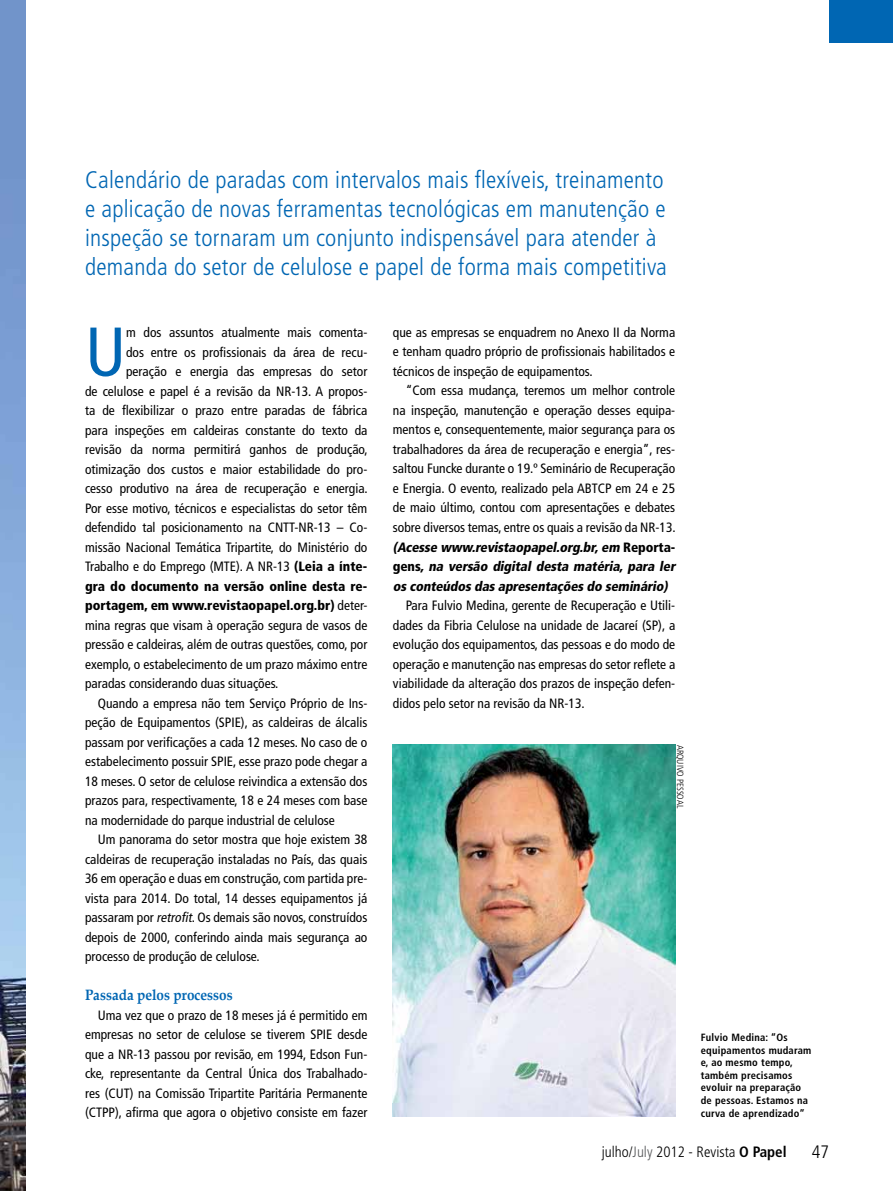
<style>
.page{position:relative;width:893px;height:1191px;background:#fff}
.page>*{position:absolute;margin:0;border:0;box-sizing:border-box;transform-origin:0 0}
.t1{font:condensed 69.3px "Frutiger LT Std";color:#0066b3}
.t2{font:300 condensed 24px/28.8px "Frutiger LT Std";letter-spacing:.01em;color:#0066b3}
.t3{font:300 condensed 18px "Frutiger LT Std";color:#000}
.t4{font:300 condensed 15px "Frutiger LT Std";color:#000}
.t5{font:700 15px "Book Antiqua";color:#0066b3;scale:.9 1}
.t6{font:condensed 13.5px/19.5px "Frutiger LT Std";color:#000;text-align:justify}
.t7{font:900 condensed 13.5px "Frutiger LT Std";color:#000}
.t8{font:700 condensed 10.5px/12.6px "Frutiger LT Std";letter-spacing:.02em;color:#000}
.t9{font:300 condensed 9px "Frutiger LT Std";color:#000}
.s1{font-weight:900}
.s2{font-weight:400}
.s3{font-style:italic}
.s4{font-weight:900;font-style:italic}
.s5{color:#58595b}
.s6{font-weight:700}
</style>
<div class="page">
<div style="left:829px;top:0;width:64px;height:43px;background:#0066b3"></div>
<img style="left:0;top:0;width:26px;height:1191px">
<img style="left:393px;top:744px;width:282px;height:372px">
<p class="t2" style="left:85px;top:166px;width:583px">Calendário de paradas com intervalos mais flexíveis, treinamento e aplicação de novas ferramentas tecnológicas em manutenção e inspeção se tornaram um conjunto indispensável para atender à demanda do setor de celulose e papel de forma mais competitiva</p>
<h1 class="t1" style="left:85px;top:312px;width:43px">U</h1>
<p class="t6" style="left:126px;top:323px;width:243px">m dos assuntos atualmente mais comenta-</p>
<p class="t6" style="left:126px;top:342px;width:243px">dos entre os profissionais da área de recu-</p>
<p class="t6" style="left:126px;top:362px;width:243px">peração e energia das empresas do setor</p>
<p class="t6" style="left:85px;top:381px;width:284px">de celulose e papel é a revisão da NR-13. A propos-</p>
<p class="t6" style="left:85px;top:401px;width:284px">ta de flexibilizar o prazo entre paradas de fábrica</p>
<p class="t6" style="left:85px;top:420px;width:284px">para inspeções em caldeiras constante do texto da</p>
<p class="t6" style="left:85px;top:440px;width:284px">revisão da norma permitirá ganhos de produção,</p>
<p class="t6" style="left:85px;top:459px;width:284px">otimização dos custos e maior estabilidade do pro-</p>
<p class="t6" style="left:85px;top:479px;width:284px">cesso produtivo na área de recuperação e energia.</p>
<p class="t6" style="left:85px;top:498px;width:284px">Por esse motivo, técnicos e especialistas do setor têm</p>
<p class="t6" style="left:85px;top:517px;width:284px">defendido tal posicionamento na CNTT-NR-13 – Co-</p>
<p class="t6" style="left:85px;top:537px;width:284px">missão Nacional Temática Tripartite, do Ministério do</p>
<p class="t6" style="left:85px;top:556px;width:284px">Trabalho e do Emprego (MTE). A NR-13 <span class="s1">(Leia a ínte-</span></p>
<p class="t7" style="left:85px;top:577px;width:284px">gra do documento na versão online desta re-</p>
<p class="t7" style="left:85px;top:597px;width:284px">portagem, em www.revistaopapel.org.br) <span class="s2">deter-</span></p>
<p class="t6" style="left:85px;top:615px;width:284px">mina regras que visam à operação segura de vasos de</p>
<p class="t6" style="left:85px;top:634px;width:284px">pressão e caldeiras, além de outras questões, como, por</p>
<p class="t6" style="left:85px;top:654px;width:284px">exemplo, o estabelecimento de um prazo máximo entre</p>
<p class="t6" style="left:85px;top:673px;width:195px">paradas considerando duas situações.</p>
<p class="t6" style="left:98px;top:693px;width:271px">Quando a empresa não tem Serviço Próprio de Ins-</p>
<p class="t6" style="left:85px;top:712px;width:284px">peção de Equipamentos (SPIE), as caldeiras de álcalis</p>
<p class="t6" style="left:85px;top:732px;width:284px">passam por verificações a cada 12 meses. No caso de o</p>
<p class="t6" style="left:85px;top:751px;width:284px">estabelecimento possuir SPIE, esse prazo pode chegar a</p>
<p class="t6" style="left:85px;top:771px;width:284px">18 meses. O setor de celulose reivindica a extensão dos</p>
<p class="t6" style="left:85px;top:790px;width:284px">prazos para, respectivamente, 18 e 24 meses com base</p>
<p class="t6" style="left:85px;top:810px;width:251px">na modernidade do parque industrial de celulose</p>
<p class="t6" style="left:98px;top:829px;width:271px">Um panorama do setor mostra que hoje existem 38</p>
<p class="t6" style="left:85px;top:849px;width:284px">caldeiras de recuperação instaladas no País, das quais</p>
<p class="t6" style="left:85px;top:868px;width:284px">36 em operação e duas em construção, com partida pre-</p>
<p class="t6" style="left:85px;top:888px;width:284px">vista para 2014. Do total, 14 desses equipamentos já</p>
<p class="t6" style="left:85px;top:908px;width:284px">passaram por <span class="s3">retrofit</span>. Os demais são novos, construídos</p>
<p class="t6" style="left:85px;top:927px;width:284px">depois de 2000, conferindo ainda mais segurança ao</p>
<p class="t6" style="left:85px;top:947px;width:176px">processo de produção de celulose.</p>
<p class="t5" style="left:85px;top:985px;width:166px">Passada pelos processos</p>
<p class="t6" style="left:85px;top:1005px;width:284px;text-indent:13px">Uma vez que o prazo de 18 meses já é permitido em empresas no setor de celulose se tiverem SPIE desde que a NR-13 passou por revisão, em 1994, Edson Fun&shy;cke, representante da Central Única dos Trabalhado&shy;res (CUT) na Comissão Tripartite Paritária Permanente (CTPP), afirma que agora o objetivo consiste em fazer</p>
<p class="t6" style="left:393px;top:323px;width:284px">que as empresas se enquadrem no Anexo II da Norma e tenham quadro próprio de profissionais habilitados e técnicos de inspeção de equipamentos.</p>
<p class="t6" style="left:393px;top:381px;width:287px;text-align:left;text-indent:13px">“Com essa mudança, teremos um melhor controle na inspeção, manutenção e operação desses equipa&shy;mentos e, consequentemente, maior segurança para os trabalhadores da área de recuperação e energia”, res&shy;saltou Funcke durante o 19.º Seminário de Recuperação e Energia. O evento, realizado pela ABTCP em 24 e 25 de maio último, contou com apresentações e debates sobre diversos temas, entre os quais a revisão da NR-13. <span class="s4">(Acesse www.revistaopapel.org.br,em</span> <span class="s1">R e p o r t a - g e n s</span> <span class="s4">, na versão digital desta matéria, para ler os conteúdos das apresentações do seminário)</span></p>
<p class="t6" style="left:393px;top:596px;width:284px;text-indent:13px">Para Fulvio Medina, gerente de Recuperação e Utili&shy;dades da Fibria Celulose na unidade de Jacareí (SP), a evolução dos equipamentos, das pessoas e do modo de operação e manutenção nas empresas do setor reflete a viabilidade da alteração dos prazos de inspeção defen&shy;didos pelo setor na revisão da NR-13.</p>
<p class="t9" style="left:685px;top:744px;width:65px;rotate:90deg">Arquivo Pessoal</p>
<p class="t8" style="left:701px;top:1031px;width:112px">Fulvio Medina: “Os equipamentos mudaram e, ao mesmo tempo, também precisamos evoluir na preparação de pessoas. Estamos na curva de aprendizado”</p>
<p class="t4" style="left:602px;top:1142px;width:186px">julho/<span class="s5">July</span> 2012 - Revista <span class="s6">O Papel</span></p>
<h3 class="t3" style="left:812px;top:1141px;width:19px">47</h3>
</div>
